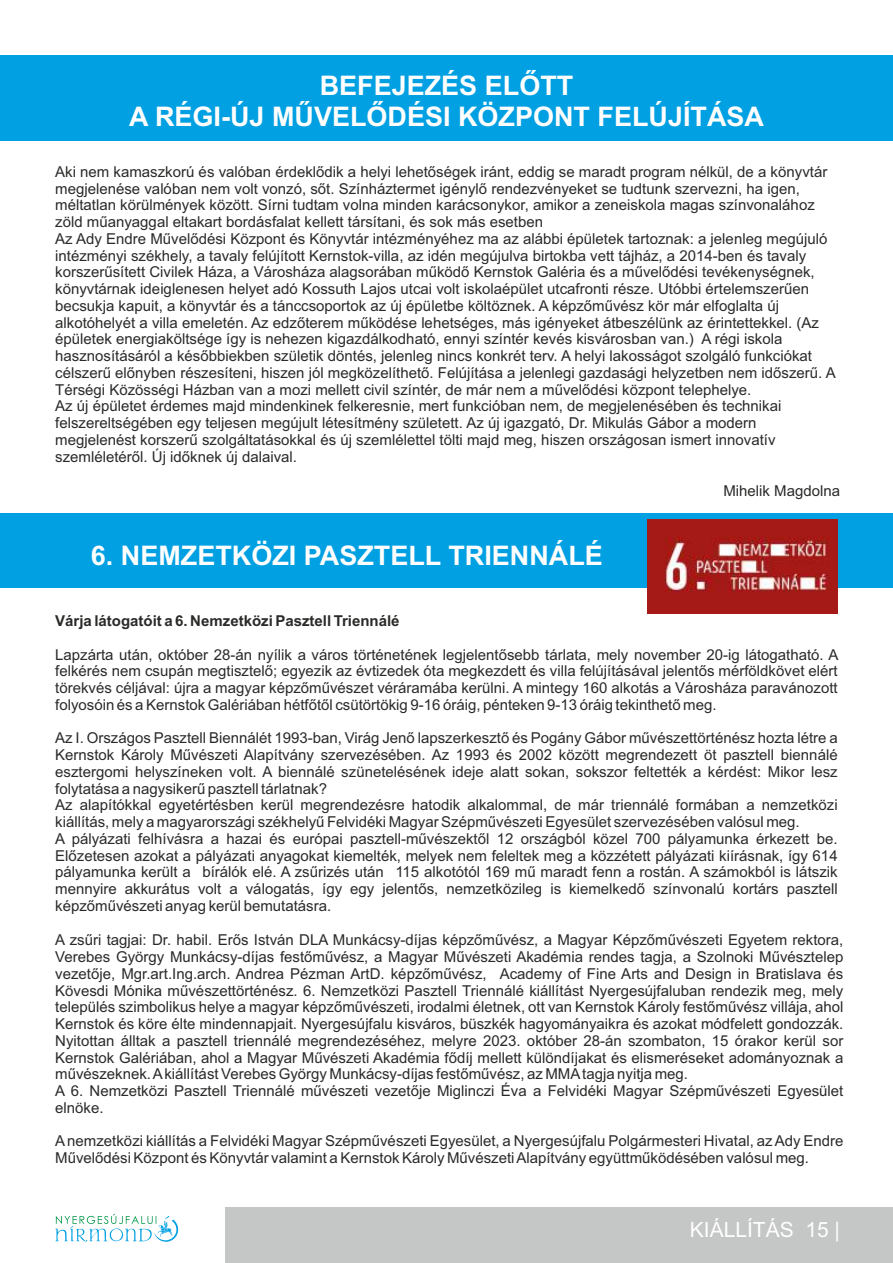
<style>
.page{position:relative;width:893px;height:1263px;background:#fff}
.page>*{position:absolute;margin:0;border:0;box-sizing:border-box;transform-origin:0 0}
.t1{font:700 27px/30.2px "Arial";color:#fefefe;text-align:center}
.t2{font:21px "Arial";color:#fefefe}
.t3{font:15px/16.8px "Arial";color:#2b2a29}
.t4{font:700 15px "Arial";color:#2b2a29}
</style>
<div class="page">
<div style="left:225px;top:1208px;width:668px;height:55px;background:#c5c6c6"></div>
<svg style="left:55px;top:1214px;width:124px;height:28px"></svg>
<div style="left:0;top:55px;width:893px;height:85px;background:#00a0e3"></div>
<div style="left:0;top:513px;width:893px;height:75px;background:#00a0e3"></div>
<img style="left:647px;top:519px;width:191px;height:94px">
<h1 class="t1" style="left:129px;top:73px;width:637px">BEFEJEZÉS ELŐTT<br>A RÉGI-ÚJ MŰVELŐDÉSI KÖZPONT FELÚJÍTÁSA</h1>
<p class="t3" style="left:55px;top:164px;width:782px">Aki nem kamaszkorú és valóban érdeklődik a helyi lehetőségek iránt, eddig se maradt program nélkül, de a könyvtár megjelenése valóban nem volt vonzó, sőt. Színháztermet igénylő rendezvényeket se tudtunk szervezni, ha igen, méltatlan körülmények között. Sírni tudtam volna minden karácsonykor, amikor a zeneiskola magas színvonalához zöld műanyaggal eltakart bordásfalat kellett társítani, és sok más esetben<br>Az Ady Endre Művelődési Központ és Könyvtár intézményéhez ma az alábbi épületek tartoznak: a jelenleg megújuló intézményi székhely, a tavaly felújított Kernstok-villa, az idén megújulva birtokba vett tájház, a 2014-ben és tavaly korszerűsített Civilek Háza, a Városháza alagsorában működő Kernstok Galéria és a művelődési tevékenységnek, könyvtárnak ideiglenesen helyet adó Kossuth Lajos utcai volt iskolaépület utcafronti része. Utóbbi értelemszerűen becsukja kapuit, a könyvtár és a tánccsoportok az új épületbe költöznek. A képzőművész kör már elfoglalta új alkotóhelyét a villa emeletén. Az edzőterem működése lehetséges, más igényeket átbeszélünk az érintettekkel. (Az épületek energiaköltsége így is nehezen kigazdálkodható, ennyi színtér kevés kisvárosban van.) A régi iskola hasznosításáról a későbbiekben születik döntés, jelenleg nincs konkrét terv. A helyi lakosságot szolgáló funkciókat célszerű előnyben részesíteni, hiszen jól megközelíthető. Felújítása a jelenlegi gazdasági helyzetben nem időszerű. A Térségi Közösségi Házban van a mozi mellett civil színtér, de már nem a művelődési központ telephelye.<br>Az új épületet érdemes majd mindenkinek felkeresnie, mert funkcióban nem, de megjelenésében és technikai felszereltségében egy teljesen megújult létesítmény született. Az új igazgató, Dr. Mikulás Gábor a modern megjelenést korszerű szolgáltatásokkal és új szemlélettel tölti majd meg, hiszen országosan ismert innovatív szemléletéről. Új időknek új dalaival.</p>
<p class="t3" style="left:723px;top:484px;width:118px">Mihelik Magdolna</p>
<h1 class="t1" style="left:91px;top:543px;width:514px">6. NEMZETKÖZI PASZTELL TRIENNÁLÉ</h1>
<p class="t4" style="left:55px;top:615px;width:346px">Várja látogatóit a 6. Nemzetközi Pasztell Triennálé</p>
<p class="t3" style="left:55px;top:647px;width:785px;text-align:justify">Lapzárta után, október 28-án nyílik a város történetének legjelentősebb tárlata, mely november 20-ig látogatható. A felkérés nem csupán megtisztelő; egyezik az évtizedek óta megkezdett és villa felújításával jelentős mérföldkövet elért törekvés céljával: újra a magyar képzőművészet véráramába kerülni. A mintegy 160 alkotás a Városháza paravánozott folyosóin és a Kernstok Galériában hétfőtől csütörtökig 9-16 óráig, pénteken 9-13 óráig tekinthető meg.</p>
<p class="t3" style="left:55px;top:731px;width:784px">Az I. Országos Pasztell Biennálét 1993-ban, Virág Jenő lapszerkesztő és Pogány Gábor művészettörténész hozta létre a Kernstok Károly Művészeti Alapítvány szervezésében. Az 1993 és 2002 között megrendezett öt pasztell biennálé esztergomi helyszíneken volt. A biennálé szünetelésének ideje alatt sokan, sokszor feltették a kérdést: Mikor lesz folytatása a nagysikerű pasztell tárlatnak?<br>Az alapítókkal egyetértésben kerül megrendezésre hatodik alkalommal, de már triennálé formában a nemzetközi kiállítás, mely a magyarországi székhelyű Felvidéki Magyar Szépművészeti Egyesület szervezésében valósul meg.<br>A pályázati felhívásra a hazai és európai pasztell-művészektől 12 országból közel 700 pályamunka érkezett be.<br>Előzetesen azokat a pályázati anyagokat kiemelték, melyek nem feleltek meg a közzétett pályázati kiírásnak, így 614 pályamunka került a bírálók elé. A zsűrizés után 115 alkotótól 169 mű maradt fenn a rostán. A számokból is látszik mennyire akkurátus volt a válogatás, így egy jelentős, nemzetközileg is kiemelkedő színvonalú kortárs pasztell képzőművészeti anyag kerül bemutatásra.</p>
<p class="t3" style="left:55px;top:933px;width:790px">A zsűri tagjai: Dr. habil. Erős István DLA Munkácsy-díjas képzőművész, a Magyar Képzőművészeti Egyetem rektora, Verebes György Munkácsy-díjas festőművész, a Magyar Művészeti Akadémia rendes tagja, a Szolnoki Művésztelep vezetője, Mgr.art.Ing.arch. Andrea Pézman ArtD. képzőművész, Academy of Fine Arts and Design in Bratislava és Kövesdi Mónika művészettörténész. 6. Nemzetközi Pasztell Triennálé kiállítást Nyergesújfaluban rendezik meg, mely település szimbolikus helye a magyar képzőművészeti, irodalmi életnek, ott van Kernstok Károly festőművész villája, ahol Kernstok és köre élte mindennapjait. Nyergesújfalu kisváros, büszkék hagyományaikra és azokat módfelett gondozzák.<br>Nyitottan álltak a pasztell triennálé megrendezéséhez, melyre 2023. október 28-án szombaton, 15 órakor kerül sor Kernstok Galériában, ahol a Magyar Művészeti Akadémia fődíj mellett különdíjakat és elismeréseket adományoznak a művészeknek. Akiállítást Verebes György Munkácsy-díjas festőművész, az MMAtagja nyitja meg.<br>A 6. Nemzetközi Pasztell Triennálé művészeti vezetője Miglinczi Éva a Felvidéki Magyar Szépművészeti Egyesület elnöke.</p>
<p class="t3" style="left:55px;top:1134px;width:790px">Anemzetközi kiállítás a Felvidéki Magyar Szépművészeti Egyesület, a Nyergesújfalu Polgármesteri Hivatal, az Ady Endre<br>Művelődési Központ és Könyvtár valamint a Kernstok Károly Művészeti Alapítvány együttműködésében valósul meg.</p>
<h2 class="t2" style="left:690px;top:1222px;width:152px">KIÁLLÍTÁS 15 |</h2>
</div>
